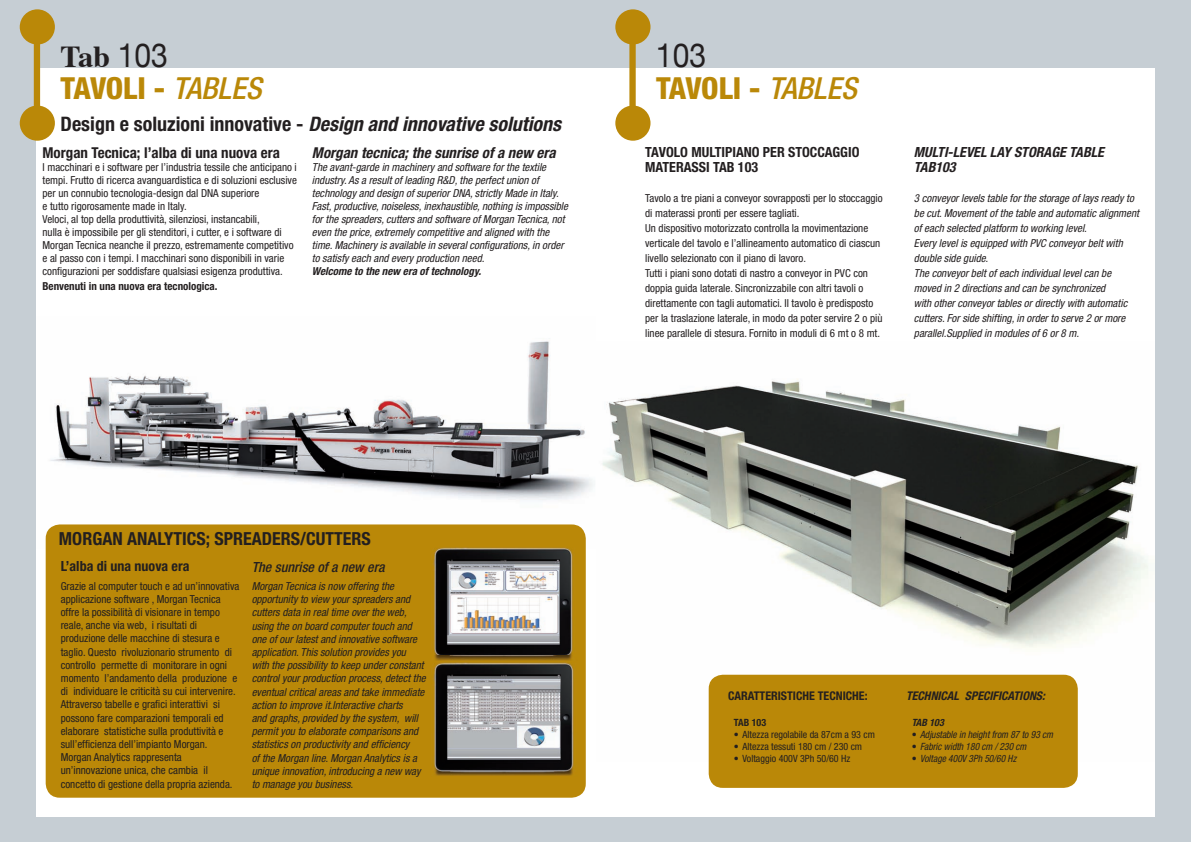
<style>
.page{position:relative;width:1191px;height:842px;background:#c6ced4}
.page>*{position:absolute;margin:0;border:0;box-sizing:border-box;transform-origin:0 0}
.t1{font:33.4px "Helvetica Neue";color:#231f20;scale:.9 1}
.t2{font:800 condensed 30.4px "Helvetica Neue";letter-spacing:-.02em;color:#ba8808}
.t3{font:700 30.4px "Times";color:#231f20}
.t4{font:italic 700 condensed 20px "Helvetica Neue";color:#231f20}
.t5{font:700 condensed 18px "Helvetica Neue";color:#231f20}
.t6{font:700 condensed 15px "Helvetica Neue";color:#231f20}
.t7{font:italic 700 condensed 15px "Helvetica Neue";color:#231f20}
.t8{font:700 condensed 14px/15px "Helvetica Neue";color:#231f20}
.t9{font:italic 700 condensed 14px/15px "Helvetica Neue";color:#231f20}
.t10{font:italic 500 condensed 14px "Helvetica Neue";color:#231f20}
.t11{font:700 condensed 12px "Helvetica Neue";color:#231f20}
.t12{font:italic 700 condensed 12px "Helvetica Neue";color:#231f20}
.t13{font:condensed 11px/13.2px "Helvetica Neue";color:#231f20}
.t14{font:italic condensed 11px/13.2px "Helvetica Neue";color:#231f20}
.t15{font:700 condensed 11px "Helvetica Neue";color:#231f20}
.t16{font:italic 700 condensed 11px "Helvetica Neue";color:#231f20}
.t17{font:condensed 10px "Helvetica Neue";color:#231f20}
.t18{font:italic condensed 10px "Helvetica Neue";color:#231f20;scale:.95 1}
.t19{font:700 condensed 10px "Helvetica Neue";color:#231f20}
.t20{font:italic 700 condensed 10px "Helvetica Neue";color:#231f20}
.s1{font-family:"Helvetica Neue";font-weight:400;font-size:33.4px}
.s2{font-weight:500;font-style:italic}
.s3{font-style:normal}
</style>
<div class="page">
<div style="left:36px;top:68px;width:1119px;height:748px;background:#fff"></div>
<div style="left:34px;top:34px;width:6px;height:85px;background:#ba8808"></div>
<div style="left:20px;top:106px;width:35px;height:35px;background:#ba8808;border-radius:50%"></div>
<div style="left:20px;top:9px;width:35px;height:36px;background:#ba8808;border-radius:50%"></div>
<div style="left:629px;top:34px;width:6px;height:85px;background:#ba8808"></div>
<div style="left:615px;top:106px;width:35px;height:35px;background:#ba8808;border-radius:50%"></div>
<div style="left:615px;top:9px;width:35px;height:36px;background:#ba8808;border-radius:50%"></div>
<img style="left:45px;top:341px;width:550px;height:208px">
<img style="left:602px;top:379px;width:546px;height:382px">
<div style="left:708px;top:675px;width:369px;height:113px;background:#ba8808;border-radius:14px"></div>
<div style="left:46px;top:524px;width:540px;height:274px;background:#ba8808;border-radius:14px"></div>
<img style="left:433px;top:547px;width:140px;height:109px">
<img style="left:433px;top:662px;width:141px;height:114px">
<img style="left:435px;top:656px;width:137px;height:5px">
<h2 class="t3" style="left:61px;top:28px;width:109px">Tab <span class="s1">103</span></h2>
<h1 class="t1" style="left:656px;top:35px;width:57px">103</h1>
<h2 class="t2" style="left:61px;top:70px;width:202px">TAVOLI - <span class="s2">TABLES</span></h2>
<h2 class="t2" style="left:656px;top:70px;width:202px">TAVOLI - <span class="s2">TABLES</span></h2>
<h3 class="t4" style="left:61px;top:112px;width:502px"><span class="s3">Design e soluzioni innovative -</span> Design and innovative solutions</h3>
<h3 class="t6" style="left:43px;top:143px;width:239px">Morgan Tecnica; l’alba di una nuova era</h3>
<p class="t13" style="left:43px;top:160px;width:256px">I macchinari e i software per l’industria tessile che anticipano i tempi. Frutto di ricerca avanguardistica e di soluzioni esclusive per un connubio tecnologia-design dal DNA superiore<br>e tutto rigorosamente made in Italy.<br>Veloci, al top della produttività, silenziosi, instancabili,<br>nulla è impossibile per gli stenditori, i cutter, e i software di Morgan Tecnica neanche il prezzo, estremamente competitivo e al passo con i tempi. I macchinari sono disponibili in varie configurazioni per soddisfare qualsiasi esigenza produttiva.</p>
<p class="t15" style="left:43px;top:279px;width:176px">Benvenuti in una nuova era tecnologica.</p>
<h3 class="t7" style="left:312px;top:143px;width:245px">Morgan tecnica; the sunrise of a new era</h3>
<p class="t14" style="left:312px;top:160px;width:258px">The avant-garde in machinery and software for the textile industry. As a result of leading R&amp;D, the perfect union of technology and design of superior DNA, strictly Made in Italy.<br>Fast, productive, noiseless, inexhaustible, nothing is impossible for the spreaders, cutters and software of Morgan Tecnica, not even the price, extremely competitive and aligned with the time. Machinery is available in several configurations, in order to satisfy each and every production need.</p>
<p class="t16" style="left:312px;top:264px;width:171px">Welcome to the new era of technology.</p>
<p class="t8" style="left:645px;top:144px;width:216px">TAVOLO MULTIPIANO PER STOCCAGGIO<br>MATERASSI TAB 103</p>
<p class="t13" style="left:645px;top:190px;width:239px;line-height:15px">Tavolo a tre piani a conveyor sovrapposti per lo stoccaggio di materassi pronti per essere tagliati.<br>Un dispositivo motorizzato controlla la movimentazione verticale del tavolo e l’allineamento automatico di ciascun livello selezionato con il piano di lavoro.<br>Tutti i piani sono dotati di nastro a conveyor in PVC con doppia guida laterale. Sincronizzabile con altri tavoli o direttamente con tagli automatici. Il tavolo è predisposto per la traslazione laterale, in modo da poter servire 2 o più linee parallele di stesura. Fornito in moduli di 6 mt o 8 mt.</p>
<p class="t9" style="left:914px;top:144px;width:191px">MULTI-LEVEL LAY STORAGE TABLE<br>TAB103</p>
<p class="t14" style="left:914px;top:190px;width:227px;line-height:15px">3 conveyor levels table for the storage of lays ready to be cut. Movement of the table and automatic alignment of each selected platform to working level.<br>Every level is equipped with PVC conveyor belt with double side guide.<br>The conveyor belt of each individual level can be moved in 2 directions and can be synchronized<br>with other conveyor tables or directly with automatic cutters. For side shifting, in order to serve 2 or more parallel.Supplied in modules of 6 or 8 m.</p>
<h3 class="t5" style="left:59px;top:528px;width:313px">MORGAN ANALYTICS; SPREADERS/CUTTERS</h3>
<p class="t8" style="left:61px;top:559px;width:130px">L’alba di una nuova era</p>
<p class="t13" style="left:61px;top:579px;width:180px">Grazie al computer touch e ad un’innovativa applicazione software , Morgan Tecnica offre la possibilità di visionare in tempo reale, anche via web, i risultati di produzione delle macchine di stesura e taglio. Questo rivoluzionario strumento di controllo permette di monitorare in ogni momento l’andamento della produzione e di individuare le criticità su cui intervenire.<br>Attraverso tabelle e grafici interattivi si possono fare comparazioni temporali ed elaborare statistiche sulla produttività e sull’efficienza dell’impianto Morgan.<br>Morgan Analytics rappresenta un’innovazione unica, che cambia il concetto di gestione della propria azienda.</p>
<p class="t10" style="left:252px;top:558px;width:134px">The sunrise of a new era</p>
<p class="t14" style="left:252px;top:579px;width:176px">Morgan Tecnica is now offering the opportunity to view your spreaders and cutters data in real time over the web, using the on board computer touch and one of our latest and innovative software application. This solution provides you with the possibility to keep under constant control your production process, detect the eventual critical areas and take immediate action to improve it.Interactive charts<br>and graphs, provided by the system, will permit you to elaborate comparisons and statistics on productivity and efficiency<br>of the Morgan line. Morgan Analytics is a unique innovation, introducing a new way to manage you business.</p>
<p class="t11" style="left:728px;top:688px;width:141px">CARATTERISTICHE TECNICHE:</p>
<p class="t19" style="left:734px;top:716px;width:34px">TAB 103</p>
<p class="t17" style="left:734px;top:728px;width:142px">• Altezza regolabile da 87cm a 93 cm</p>
<p class="t17" style="left:734px;top:740px;width:130px">• Altezza tessuti 180 cm / 230 cm</p>
<p class="t17" style="left:734px;top:752px;width:118px">• Voltaggio 400V 3Ph 50/60 Hz</p>
<p class="t12" style="left:906px;top:688px;width:141px">TECHNICAL SPECIFICATIONS:</p>
<p class="t20" style="left:911px;top:716px;width:34px">TAB 103</p>
<p class="t18" style="left:911px;top:728px;width:150px"><span class="s3">•</span> Adjustable in height from 87 to 93 cm</p>
<p class="t18" style="left:911px;top:740px;width:122px"><span class="s3">•</span> Fabric width 180 cm / 230 cm</p>
<p class="t18" style="left:911px;top:752px;width:112px"><span class="s3">•</span> Voltage 400V 3Ph 50/60 Hz</p>
</div>
